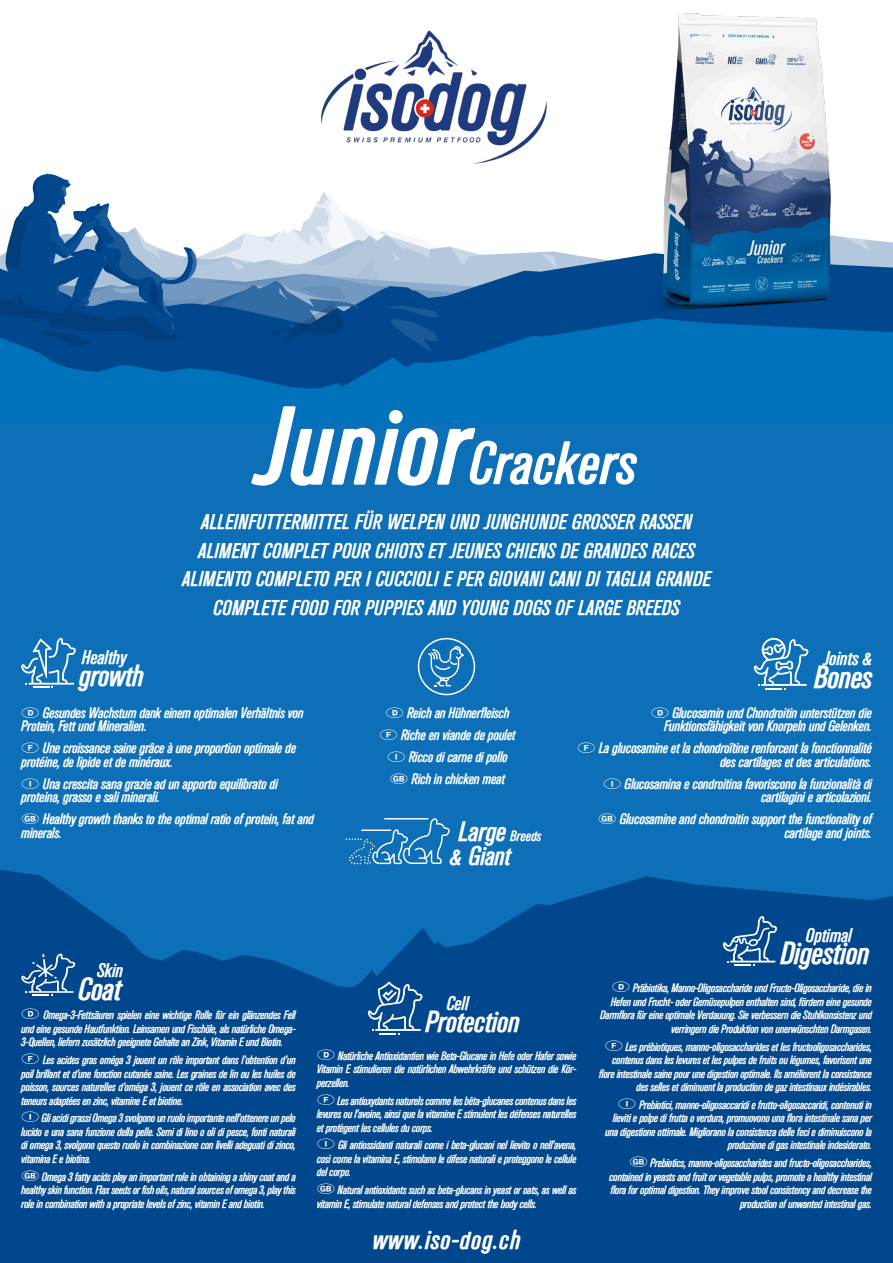
<style>
.page{position:relative;width:893px;height:1263px;background:#fff}
.page>*{position:absolute;margin:0;border:0;box-sizing:border-box;transform-origin:0 0}
.t1{font:59.1px "Iso Dog";letter-spacing:.03em;color:#fff}
.t2{font:31.5px "Iso Dog";letter-spacing:.01em;color:#fff}
.t3{font:30px "Iso Dog";letter-spacing:.01em;color:#fff}
.t4{font:27px "Iso Dog";letter-spacing:.05em;color:#fff}
.t5{font:26.55px "Iso Dog";letter-spacing:.01em;color:#fff}
.t6{font:21px "Iso Dog";letter-spacing:.03em;color:#fff}
.t7{font:19.65px "Iso Dog";letter-spacing:.01em;color:#fff}
.t8{font:19.5px "Iso Dog";letter-spacing:.01em;color:#fff}
.t9{font:15px/13.5px "Iso Dog";color:#fff;text-align:right}
.t10{font:14.7px "Iso Dog";letter-spacing:.01em;color:#fff}
.t11{font:12px/13.5px "Iso Dog";letter-spacing:-.01em;color:#fff;text-align:justify}
.s1{font-size:108px}
.s2{font-family:"Iso Norme"}
.s3{font-size:27.6px}
.s4{font-size:24.6px}
.s5{font-family:"Iso Norme";font-size:15px}
</style>
<div class="page">
<svg style="left:0;top:240px;width:893px;height:185px;background:#096cb3"></svg>
<svg style="left:0;top:173px;width:519px;height:178px"></svg>
<div style="left:0;top:425px;width:893px;height:821px;background:#0d6fb8"></div>
<svg style="left:0;top:870px;width:893px;height:393px;background:#024c92"></svg>
<img style="left:321px;top:30px;width:226px;height:134px">
<svg style="left:368px;top:981px;width:55px;height:53px;background:#376ea5"></svg>
<svg style="left:723px;top:916px;width:55px;height:50px;background:#376ea5"></svg>
<svg style="left:21px;top:953px;width:55px;height:43px;background:#366da5"></svg>
<svg style="left:346px;top:818px;width:104px;height:46px"></svg>
<div style="left:418px;top:638px;width:57px;height:57px;border:2px solid #fff;border-radius:50%"></div>
<svg style="left:428px;top:646px;width:36px;height:40px"></svg>
<svg style="left:754px;top:638px;width:55px;height:51px"></svg>
<svg style="left:21px;top:638px;width:55px;height:50px"></svg>
<img style="left:646px;top:13px;width:224px;height:313px">
<p class="t8" style="left:82px;top:645px;width:46px">Healthy</p>
<p class="t3" style="left:79px;top:658px;width:66px">growth</p>
<p class="t1" style="left:258px;top:429px;width:378px"><span class="s1">Junior</span>Crackers</p>
<p class="t6" style="left:201px;top:510px;width:492px">ALLEINFUTTERMITTEL FÜR WELPEN UND JUNGHUNDE GROSSER RASSEN</p>
<p class="t6" style="left:198px;top:538px;width:498px">ALIMENT COMPLET POUR CHIOTS ET JEUNES CHIENS DE GRANDES RACES</p>
<p class="t6" style="left:182px;top:567px;width:530px">ALIMENTO COMPLETO PER I CUCCIOLI E PER GIOVANI CANI DI TAGLIA GRANDE</p>
<p class="t6" style="left:214px;top:595px;width:467px">COMPLETE FOOD FOR PUPPIES AND YOUNG DOGS OF LARGE BREEDS</p>
<p class="t7" style="left:824px;top:647px;width:50px">Joints &amp;</p>
<p class="t2" style="left:814px;top:658px;width:59px">Bones</p>
<p class="t9" style="left:21px;top:706px;width:284px;text-align:left"><span class="s2">D</span> Gesundes Wachstum dank einem optimalen Verhältnis von<br>Protein, Fett und Mineralien.</p>
<p class="t9" style="left:21px;top:742px;width:276px;text-align:left"><span class="s2">F</span> Une croissance saine grâce à une proportion optimale de protéine, de lipide et de minéraux.</p>
<p class="t9" style="left:21px;top:777px;width:258px;text-align:left"><span class="s2">I</span> Una crescita sana grazie ad un apporto equilibrato di proteina, grasso e sali minerali.</p>
<p class="t9" style="left:21px;top:813px;width:294px;text-align:left"><span class="s2">G</span> Healthy growth thanks to the optimal ratio of protein, fat and minerals.</p>
<p class="t9" style="left:385px;top:706px;width:125px"><span class="s2">D</span> Reich an Hühnerfleisch</p>
<p class="t9" style="left:379px;top:728px;width:137px"><span class="s2">F</span> Riche en viande de poulet</p>
<p class="t9" style="left:387px;top:750px;width:122px"><span class="s2">I</span> Ricco di carne di pollo</p>
<p class="t9" style="left:390px;top:772px;width:116px"><span class="s2">G</span> Rich in chicken meat</p>
<p class="t10" style="left:459px;top:827px;width:84px"><span class="s3">Large</span> Breeds</p>
<p class="t5" style="left:450px;top:840px;width:62px"><span class="s4">&amp;</span> Giant</p>
<p class="t9" style="left:651px;top:706px;width:222px"><span class="s2">D</span> Glucosamin und Chondroitin unterstützen die<br>Funktionsfähigkeit von Knorpeln und Gelenken.</p>
<p class="t9" style="left:577px;top:742px;width:296px"><span class="s2">F</span> La glucosamine et la chondroïtine renforcent la fonctionnalité des cartilages et des articulations.</p>
<p class="t9" style="left:603px;top:777px;width:270px"><span class="s2">I</span> Glucosamina e condroitina favoriscono la funzionalità di cartilagini e articolazioni.</p>
<p class="t9" style="left:598px;top:813px;width:275px"><span class="s2">G</span> Glucosamine and chondroitin support the functionality of cartilage and joints.</p>
<p class="t8" style="left:806px;top:924px;width:47px">Optimal</p>
<p class="t2" style="left:780px;top:935px;width:90px">Digestion</p>
<p class="t8" style="left:97px;top:959px;width:27px">Skin</p>
<p class="t2" style="left:78px;top:971px;width:44px">Coat</p>
<p class="t11" style="left:600px;top:982px;width:273px;text-align:right"><span class="s5">D</span> Präbiotika, Manno-Oligosaccharide und Fructo-Oligosaccharide, die in Hefen und Frucht- oder Gemüsepulpen enthalten sind, fördern eine gesunde Darmflora für eine optimale Verdauung. Sie verbessern die Stuhlkonsistenz und verringern die Produktion von unerwünschten Darmgasen.</p>
<p class="t11" style="left:599px;top:1040px;width:274px;text-align:right"><span class="s5">F</span> Les prébiotiques, manno-oligosaccharides et les fructooligosaccharides, contenus dans les levures et les pulpes de fruits ou légumes, favorisent une flore intestinale saine pour une digestion optimale. Ils améliorent la consistance des selles et diminuent la production de gaz intestinaux indésirables.</p>
<p class="t11" style="left:605px;top:1098px;width:268px;text-align:right"><span class="s5">I</span> Prebiotici, manno-oligosaccaridi e frutto-oligosaccaridi, contenuti in lieviti e polpe di frutta o verdura, promuovono una flora intestinale sana per una digestione ottimale. Migliorano la consistenza delle feci e diminuiscono la produzione di gas intestinale indesiderato.</p>
<p class="t11" style="left:609px;top:1156px;width:264px;text-align:right"><span class="s5">G</span> Prebiotics, manno-oligosaccharides and fructo-oligosaccharides, contained in yeasts and fruit or vegetable pulps, promote a healthy intestinal flora for optimal digestion. They improve stool consistency and decrease the production of unwanted intestinal gas.</p>
<p class="t8" style="left:447px;top:992px;width:23px">Cell</p>
<p class="t3" style="left:425px;top:1004px;width:95px">Protection</p>
<p class="t11" style="left:21px;top:1009px;width:276px"><span class="s5">D</span> Omega-3-Fettsäuren spielen eine wichtige Rolle für ein glänzendes Fell und eine gesunde Hautfunktion. Leinsamen und Fischöle, als natürliche Omega-3-Quellen, liefern zusätzlich geeignete Gehalte an Zink, Vitamin E und Biotin.</p>
<p class="t11" style="left:21px;top:1053px;width:276px"><span class="s5">F</span> Les acides gras oméga 3 jouent un rôle important dans l’obtention d’un poil brillant et d’une fonction cutanée saine. Les graines de lin ou les huiles de poisson, sources naturelles d’oméga 3, jouent ce rôle en association avec des teneurs adaptées en zinc, vitamine E et biotine.</p>
<p class="t11" style="left:21px;top:1112px;width:276px"><span class="s5">I</span> Gli acidi grassi Omega 3 svolgono un ruolo importante nell’ottenere un pelo lucido e una sana funzione della pelle. Semi di lino o oli di pesce, fonti naturali di omega 3, svolgono questo ruolo in combinazione con livelli adeguati di zinco, vitamina E e biotina.</p>
<p class="t11" style="left:21px;top:1170px;width:276px"><span class="s5">G</span> Omega 3 fatty acids play an important role in obtaining a shiny coat and a healthy skin function. Flax seeds or fish oils, natural sources of omega 3, play this role in combination with a propriate levels of zinc, vitamin E and biotin.</p>
<p class="t11" style="left:317px;top:1049px;width:261px"><span class="s5">D</span> Natürliche Antioxidantien wie Beta-Glucane in Hefe oder Hafer sowie Vitamin E stimulieren die natürlichen Abwehrkräfte und schützen die Kör&shy;perzellen.</p>
<p class="t11" style="left:317px;top:1094px;width:261px"><span class="s5">F</span> Les antioxydants naturels comme les bêta-glucanes contenus dans les levures ou l’avoine, ainsi que la vitamine E stimulent les défenses naturelles et protègent les cellules du corps.</p>
<p class="t11" style="left:317px;top:1139px;width:261px"><span class="s5">I</span> Gli antiossidanti naturali come i beta-glucani nel lievito o nell’avena, così come la vitamina E, stimolano le difese naturali e proteggono le cellule del corpo.</p>
<p class="t11" style="left:317px;top:1183px;width:261px"><span class="s5">G</span> Natural antioxidants such as beta-glucans in yeast or oats, as well as vitamin E, stimulate natural defenses and protect the body cells.</p>
<p class="t4" style="left:373px;top:1224px;width:149px">www.iso-dog.ch</p>
</div>
